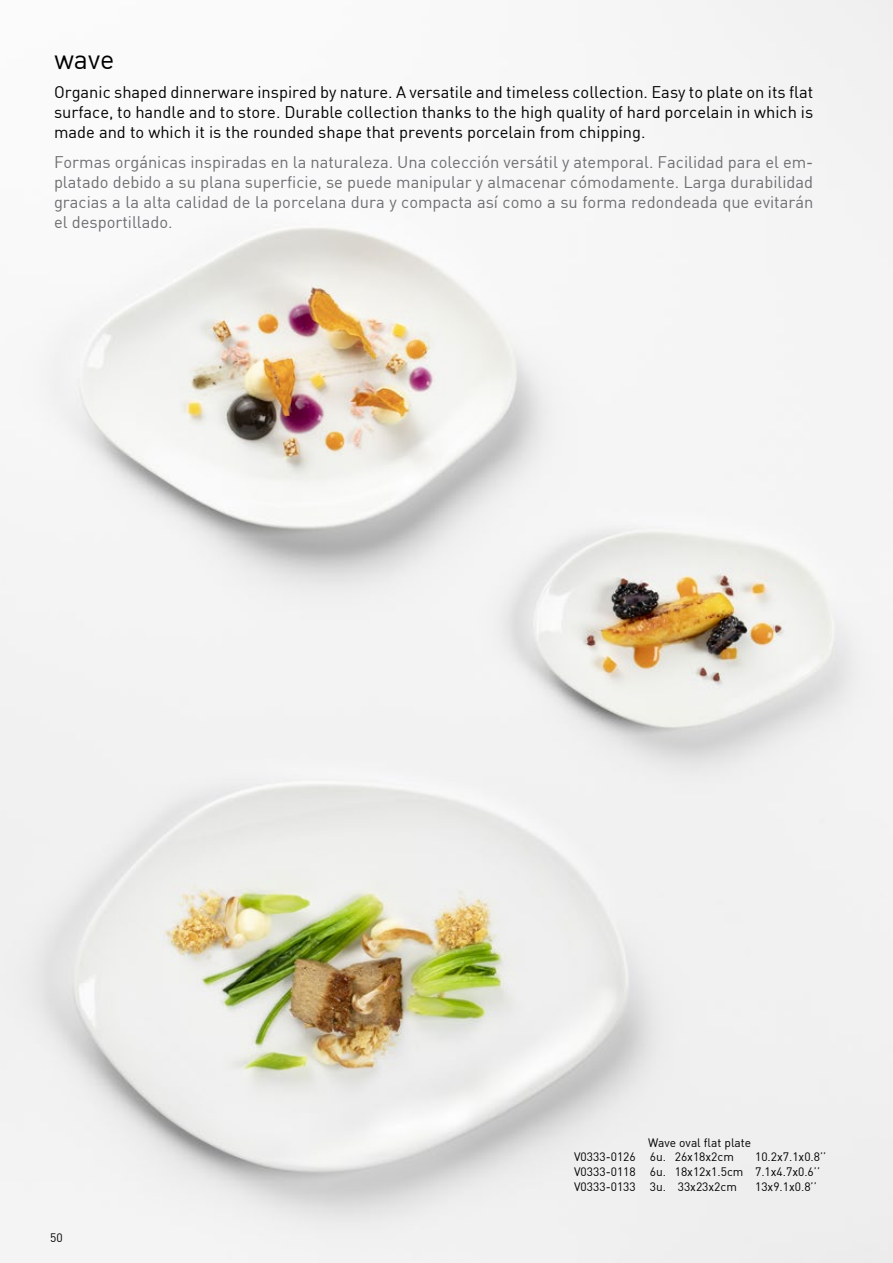
<style>
.page{position:relative;width:893px;height:1263px;background:#fff}
.page>*{position:absolute;margin:0;border:0;box-sizing:border-box;transform-origin:0 0}
.t1{font:27px "DIN";color:#000}
.t2{font:16.5px/19.8px "DIN";color:#6d6e71;text-align:justify}
.t3{font:16.5px/19.8px "DIN";color:#000;text-align:justify}
.t4{font:12px/14.9px "DIN";color:#000}
</style>
<div class="page">
<img style="left:0;top:0;width:893px;height:1263px">
<h1 class="t1" style="left:54px;top:42px;width:62px">wave</h1>
<p class="t3" style="left:54px;top:82px;width:761px">Organic shaped dinnerware inspired by nature. A versatile and timeless collection. Easy to plate on its flat surface, to handle and to store. Durable collection thanks to the high quality of hard porcelain in which is made and to which it is the rounded shape that prevents porcelain from chipping.</p>
<p class="t2" style="left:54px;top:152px;width:761px">Formas orgánicas inspiradas en la naturaleza. Una colección versátil y atemporal. Facilidad para el em&shy;platado debido a su plana superficie, se puede manipular y almacenar cómodamente. Larga durabilidad gracias a la alta calidad de la porcelana dura y compacta así como a su forma redondeada que evitarán el desportillado.</p>
<p class="t4" style="left:50px;top:1230px;width:14px">50</p>
<p class="t4" style="left:574px;top:1135px;width:179px;text-indent:74px">Wave oval flat plate<br>V0333-0126 6u. 26x18x2cm</p>
<p class="t4" style="left:574px;top:1149px;width:254px;text-indent:181px">10.2x7.1x0.8’’<br>V0333-0118 6u. 18x12x1.5cm 7.1x4.7x0.6’’<br>V0333-0133 3u. 33x23x2cm</p>
<p class="t4" style="left:755px;top:1179px;width:63px">13x9.1x0.8’’</p>
</div>
